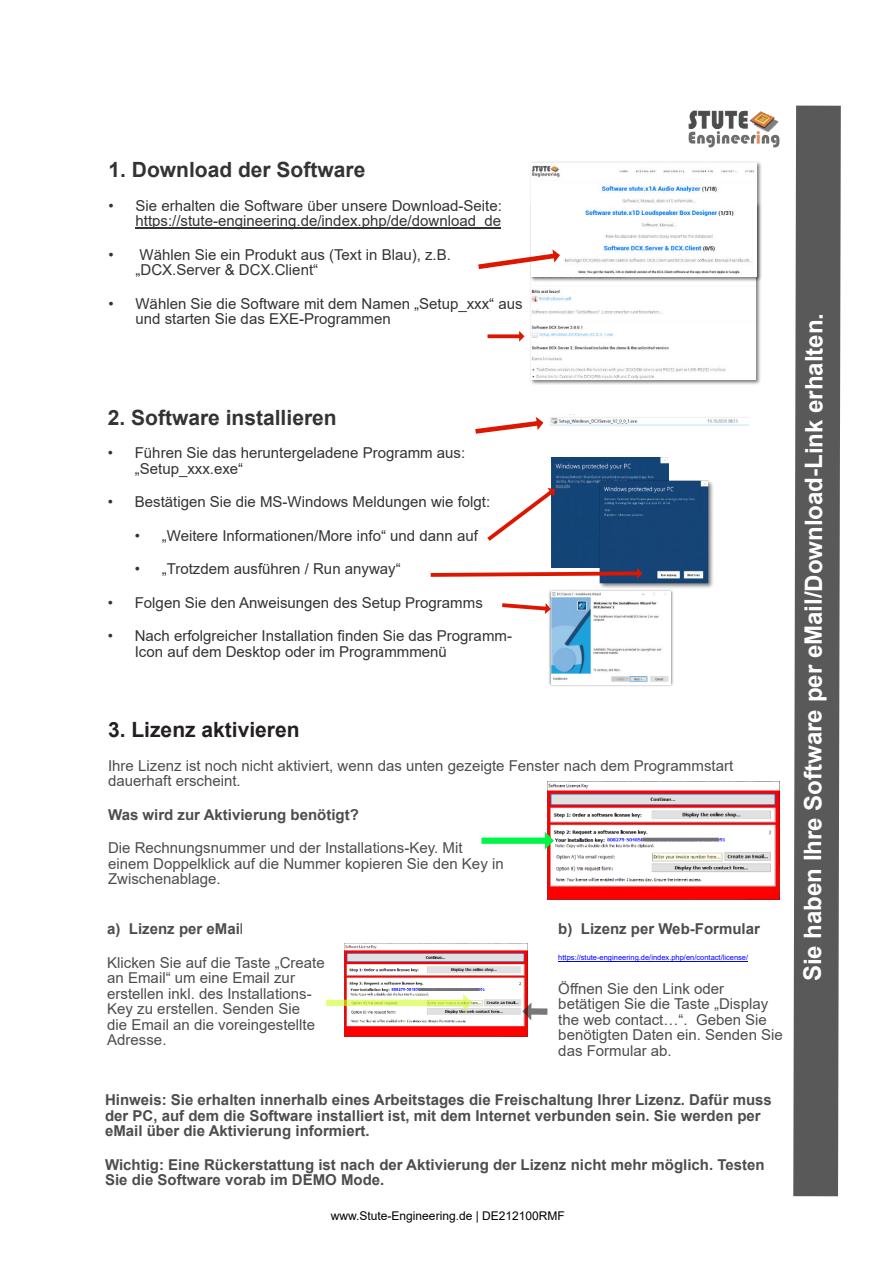
<style>
.page{position:relative;width:894px;height:1263px;background:#fff}
.page>*{position:absolute;margin:0;border:0;box-sizing:border-box;transform-origin:0 0}
.t1{font:700 24px "Arial";color:#fff}
.t2{font:700 21px "Arial";color:#333}
.t3{font:700 21px "Arial";color:#231f20}
.t4{font:15px/15.5px "Arial";color:#333}
.t5{font:15px/15.5px "Arial";color:#4d4d4d}
.t6{font:700 15px/15.5px "Arial";color:#4d4d4d}
.t7{font:12px "Arial";color:#000}
.t8{font:7.5px "Arial";color:#00f}
.s1{font-weight:400}
</style>
<div class="page">
<img style="left:530px;top:282px;width:231px;height:103px">
<img style="left:531px;top:282px;width:224px;height:98px">
<img style="left:530px;top:161px;width:231px;height:121px">
<img style="left:531px;top:162px;width:225px;height:115px">
<hr style="left:135px;top:228px;width:366px;height:1px;background:#333">
<svg style="left:478px;top:249px;width:81px;height:20px"></svg>
<svg style="left:487px;top:331px;width:37px;height:11px"></svg>
<img style="left:549px;top:590px;width:124px;height:96px">
<img style="left:551px;top:591px;width:119px;height:93px">
<img style="left:551px;top:457px;width:117px;height:110px">
<img style="left:598px;top:480px;width:115px;height:108px">
<img style="left:550px;top:414px;width:198px;height:13px">
<svg style="left:430px;top:568px;width:212px;height:11px"></svg>
<svg style="left:487px;top:488px;width:68px;height:53px"></svg>
<svg style="left:502px;top:603px;width:48px;height:11px"></svg>
<svg style="left:475px;top:417px;width:68px;height:17px"></svg>
<img style="left:688px;top:110px;width:92px;height:38px">
<div style="left:793px;top:106px;width:47px;height:1090px;background:#595959"></div>
<hr style="left:558px;top:961px;width:190px;height:1px;background:#00f">
<img style="left:547px;top:781px;width:232px;height:118px">
<hr style="left:642px;top:838px;width:76px;height:3px;background:#737373">
<img style="left:344px;top:944px;width:183px;height:92px">
<hr style="left:419px;top:988px;width:60px;height:3px;background:#737373">
<svg style="left:481px;top:832px;width:72px;height:18px"></svg>
<svg style="left:326px;top:994px;width:146px;height:18px"></svg>
<svg style="left:522px;top:1002px;width:25px;height:18px"></svg>
<h2 class="t2" style="left:108px;top:162px;width:258px">1. Download der Software</h2>
<p class="t4" style="left:108px;top:199px;width:395px;text-align:right">• Sie erhalten die Software über unsere Download-Seite: https://stute-engineering.de/index.php/de/download_de</p>
<p class="t4" style="left:135px;top:248px;width:317px;text-indent:-27px">• Wählen Sie ein Produkt aus (Text in Blau), z.B. „DCX.Server &amp; DCX.Client“</p>
<p class="t4" style="left:135px;top:297px;width:388px;text-indent:-27px">• Wählen Sie die Software mit dem Namen „Setup_xxx“ aus und starten Sie das EXE-Programmen</p>
<h2 class="t2" style="left:108px;top:409px;width:230px">2. Software installieren</h2>
<p class="t4" style="left:135px;top:447px;width:332px;text-indent:-27px">• Führen Sie das heruntergeladene Programm aus: „Setup_xxx.exe“</p>
<p class="t4" style="left:108px;top:496px;width:384px">• Bestätigen Sie die MS-Windows Meldungen wie folgt:</p>
<p class="t4" style="left:135px;top:529px;width:344px">• „Weitere Informationen/More info“ und dann auf</p>
<p class="t4" style="left:135px;top:562px;width:267px">• „Trotzdem ausführen / Run anyway“</p>
<p class="t4" style="left:108px;top:596px;width:376px">• Folgen Sie den Anweisungen des Setup Programms</p>
<p class="t4" style="left:135px;top:629px;width:378px;text-indent:-27px">• Nach erfolgreicher Installation finden Sie das Programm-<br>Icon auf dem Desktop oder im Programmmenü</p>
<h2 class="t3" style="left:108px;top:722px;width:193px">3. Lizenz aktivieren</h2>
<p class="t5" style="left:108px;top:759px;width:626px">Ihre Lizenz ist noch nicht aktiviert, wenn das unten gezeigte Fenster nach dem Programmstart dauerhaft erscheint.</p>
<p class="t6" style="left:108px;top:808px;width:252px">Was wird zur Aktivierung benötigt?</p>
<p class="t5" style="left:108px;top:841px;width:397px">Die Rechnungsnummer und der Installations-Key. Mit einem Doppelklick auf die Nummer kopieren Sie den Key in<br>Zwischenablage.</p>
<p class="t6" style="left:107px;top:923px;width:137px">a) Lizenz per eMai<span class="s1">l</span></p>
<p class="t5" style="left:107px;top:956px;width:219px">Klicken Sie auf die Taste „Create an Email“ um eine Email zur erstellen inkl. des Installations-<br>Key zu erstellen. Senden Sie<br>die Email an die voreingestellte<br>Adresse.</p>
<p class="t6" style="left:558px;top:923px;width:203px">b) Lizenz per Web-Formular</p>
<p class="t8" style="left:558px;top:955px;width:191px">https://stute-engineering.de/index.php/en/contact/license/</p>
<p class="t5" style="left:558px;top:982px;width:226px">Öffnen Sie den Link oder betätigen Sie die Taste „Display the web contact…“. Geben Sie benötigten Daten ein. Senden Sie das Formular ab.</p>
<p class="t6" style="left:105px;top:1094px;width:668px">Hinweis: Sie erhalten innerhalb eines Arbeitstages die Freischaltung Ihrer Lizenz. Dafür muss der PC, auf dem die Software installiert ist, mit dem Internet verbunden sein. Sie werden per eMail über die Aktivierung informiert.</p>
<p class="t6" style="left:105px;top:1158px;width:661px">Wichtig: Eine Rückerstattung ist nach der Aktivierung der Lizenz nicht mehr möglich. Testen<br>Sie die Software vorab im DEMO Mode.</p>
<p class="t7" style="left:331px;top:1212px;width:235px">www.Stute-Engineering.de | DE212100RMF</p>
<h1 class="t1" style="left:804px;top:981px;width:670px;rotate:-90deg">Sie haben Ihre Software per eMail/Download-Link erhalten.</h1>
</div>
